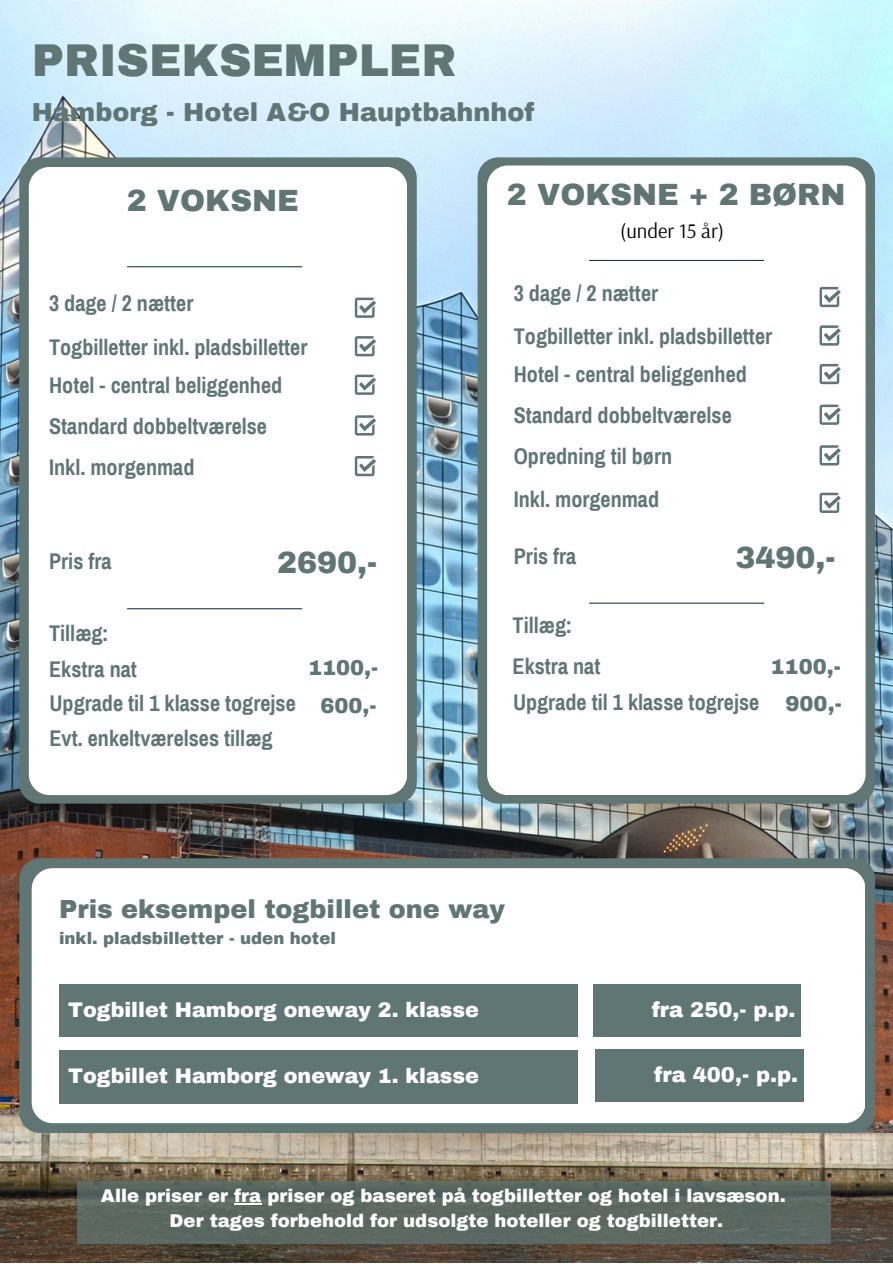
<style>
.page{position:relative;width:893px;height:1264px;background:#fff}
.page>*{position:absolute;margin:0;border:0;box-sizing:border-box;transform-origin:0 0}
.t1{font:900 45px "Archivo";color:#607674}
.t2{font:900 30px "Archivo";color:#607674}
.t3{font:900 25.5px "Archivo";color:#607674}
.t4{font:700 22.2px/40.7px "Archivo Narrow";color:#607674}
.t5{font:900 21px "Archivo";color:#fff}
.t6{font:900 21px "Archivo";color:#607674}
.t7{font:900 20.7px "Archivo";color:#fff}
.t8{font:20.7px "Arsenal";color:#000}
.t9{font:900 18px/24.8px "Archivo";color:#fff;text-align:center}
.t10{font:900 16.5px "Archivo";color:#607674}
.s1{font-family:"Archivo";font-weight:900;font-size:21px}
</style>
<div class="page">
<img style="left:0;top:0;width:892px;height:1262px">
<img style="left:478px;top:772px;width:405px;height:66px">
<img style="left:16px;top:772px;width:405px;height:66px">
<div style="left:19px;top:157px;width:397px;height:646px;background:#607674;border-radius:21px"></div>
<div style="left:29px;top:167px;width:378px;height:628px;background:#fff;border-radius:21px"></div>
<hr style="left:127px;top:266px;width:175px;height:1px;background:#273850">
<hr style="left:127px;top:608px;width:175px;height:1px;background:#273850">
<svg style="left:355px;top:297px;width:21px;height:21px"></svg>
<svg style="left:355px;top:336px;width:21px;height:20px"></svg>
<svg style="left:355px;top:374px;width:21px;height:21px"></svg>
<svg style="left:355px;top:415px;width:21px;height:20px"></svg>
<svg style="left:355px;top:456px;width:21px;height:20px"></svg>
<div style="left:477px;top:157px;width:397px;height:646px;background:#607674;border-radius:21px"></div>
<div style="left:487px;top:165px;width:378px;height:629px;background:#fff;border-radius:21px"></div>
<hr style="left:589px;top:260px;width:174px;height:1px;background:#273850">
<hr style="left:589px;top:602px;width:174px;height:1px;background:#273850">
<svg style="left:819px;top:287px;width:21px;height:20px"></svg>
<svg style="left:819px;top:325px;width:21px;height:20px"></svg>
<svg style="left:819px;top:364px;width:21px;height:20px"></svg>
<svg style="left:819px;top:404px;width:21px;height:21px"></svg>
<svg style="left:819px;top:445px;width:21px;height:20px"></svg>
<svg style="left:819px;top:492px;width:21px;height:21px"></svg>
<img style="left:92px;top:1132px;width:720px;height:45px">
<div style="left:19px;top:858px;width:856px;height:274px;background:#607674;border-radius:21px"></div>
<div style="left:32px;top:868px;width:833px;height:255px;background:#fff;border-radius:21px"></div>
<div style="left:59px;top:983px;width:519px;height:53px;background:#607674"></div>
<div style="left:593px;top:983px;width:207px;height:53px;background:#607674"></div>
<div style="left:59px;top:1050px;width:519px;height:52px;background:#607674"></div>
<div style="left:595px;top:1049px;width:208px;height:52px;background:#607674"></div>
<div style="left:77px;top:1181px;width:753px;height:63px;background:linear-gradient(to bottom,#586660,#5d6964)"></div>
<svg style="left:234px;top:1203px;width:27px;height:1px"></svg>
<h1 class="t1" style="left:32px;top:37px;width:426px">PRISEKSEMPLER</h1>
<p class="t3" style="left:32px;top:98px;width:504px">Hamborg - Hotel A&amp;O Hauptbahnhof</p>
<h2 class="t2" style="left:127px;top:185px;width:173px">2 VOKSNE</h2>
<p class="t4" style="left:49px;top:282px;width:260px;line-height:43.2px">3 dage / 2 nætter<br>Togbilletter inkl. pladsbilletter</p>
<p class="t4" style="left:49px;top:365px;width:234px">Hotel - central beliggenhed<br>Standard dobbeltværelse<br>Inkl. morgenmad</p>
<p class="t4" style="left:49px;top:541px;width:64px">Pris fra</p>
<h2 class="t2" style="left:277px;top:546px;width:102px">2690,-</h2>
<p class="t4" style="left:49px;top:615px;width:248px;line-height:35.2px">Tillæg:<br>Ekstra nat<br>Upgrade til 1 klasse togrejse<br>Evt. enkeltværelses tillæg</p>
<p class="t6" style="left:308px;top:656px;width:72px">1100,-</p>
<p class="t6" style="left:320px;top:694px;width:58px">600,-</p>
<h2 class="t2" style="left:507px;top:179px;width:340px">2 VOKSNE + 2 BØRN</h2>
<p class="t8" style="left:620px;top:217px;width:106px">(under 15 år)</p>
<p class="t4" style="left:514px;top:272px;width:260px;line-height:43.2px">3 dage / 2 nætter<br>Togbilletter inkl. pladsbilletter</p>
<p class="t4" style="left:514px;top:355px;width:234px">Hotel - central beliggenhed<br>Standard dobbeltværelse<br>Opredning til børn</p>
<p class="t4" style="left:514px;top:479px;width:147px">Inkl. morgenmad</p>
<p class="t4" style="left:514px;top:536px;width:64px">Pris fra</p>
<h2 class="t2" style="left:735px;top:541px;width:102px">3490,-</h2>
<p class="t4" style="left:512px;top:606px;width:89px">Tillæg:<br>Ekstra nat</p>
<p class="t4" style="left:513px;top:682px;width:330px">Upgrade til 1 klasse togrejse <span class="s1">900,-</span></p>
<p class="t6" style="left:770px;top:655px;width:72px">1100,-</p>
<p class="t3" style="left:59px;top:895px;width:447px">Pris eksempel togbillet one way</p>
<p class="t10" style="left:59px;top:929px;width:278px">inkl. pladsbilletter - uden hotel</p>
<p class="t7" style="left:68px;top:998px;width:412px">Togbillet Hamborg oneway 2. klasse</p>
<p class="t5" style="left:651px;top:998px;width:145px">fra 250,- p.p.</p>
<p class="t7" style="left:68px;top:1064px;width:412px">Togbillet Hamborg oneway 1. klasse</p>
<p class="t5" style="left:654px;top:1063px;width:145px">fra 400,- p.p.</p>
<p class="t9" style="left:101px;top:1183px;width:686px">Alle priser er fra priser og baseret på togbilletter og hotel i lavsæson.<br>Der tages forbehold for udsolgte hoteller og togbilletter.</p>
</div>
